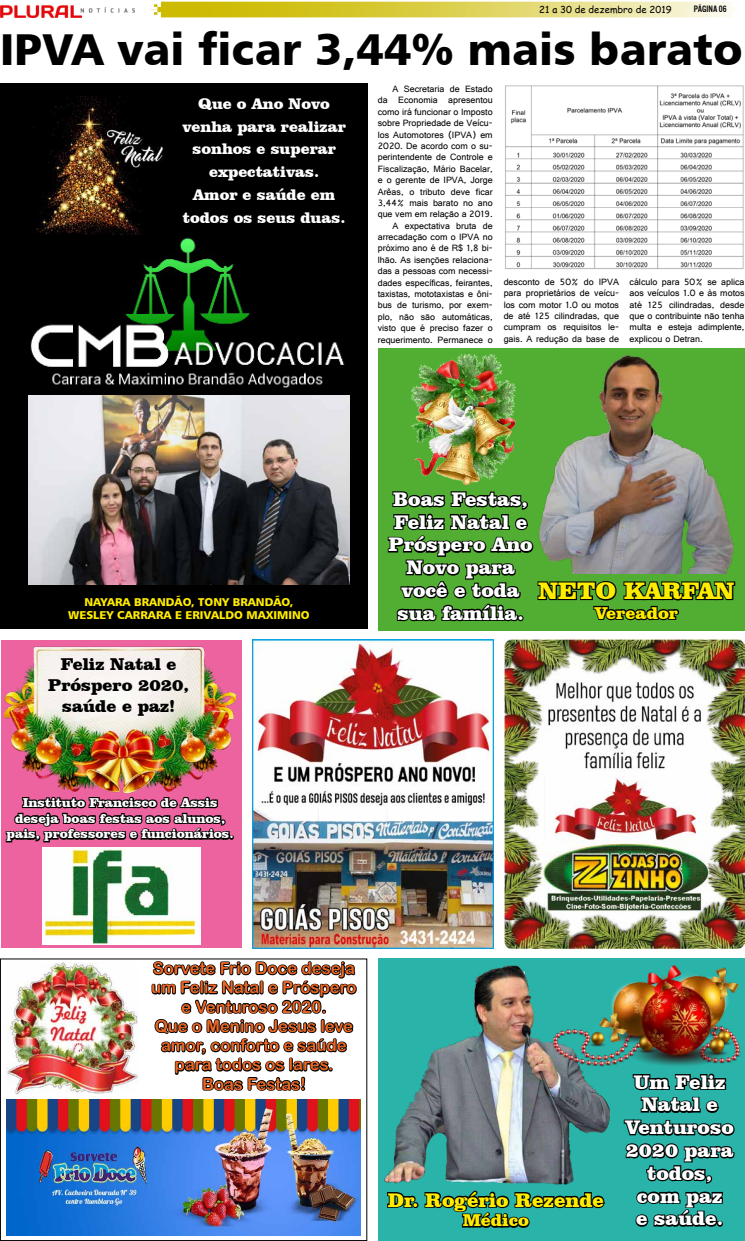
<style>
.page{position:relative;width:745px;height:1241px;background:#fff}
.page>*{position:absolute;margin:0;border:0;box-sizing:border-box;transform-origin:0 0}
.t1{font:44.62px "Humanist 777 BT Black B";color:#000}
.t2{font:900 24.5px "Clarendon BT";color:#ffed00}
.t3{font:900 20.12px/22.8px "Clarendon BT";color:#fff;text-align:center}
.t4{font:900 20.12px "Clarendon BT";color:#ffed00}
.t5{font:900 17.59px "Clarendon BT";color:#ffed00}
.t6{font:900 17.5px/21px "Clarendon BT";color:#000;text-align:center}
.t7{font:16.62px/19.2px "Arial Rounded MT Bold";color:#ec6723;text-align:center}
.t8{font:900 15.75px/22.8px "Clarendon BT";color:#fff;text-align:center}
.t9{font:900 13.12px/15.8px "Clarendon BT";color:#fff;text-align:center}
.t10{font:11.38px/13.7px "Humanist 777 BT Black B";color:#ffed00;text-align:center}
.t11{font:9.62px/11.4px "Gautami";color:#000;text-align:justify}
.t12{font:9.62px "Comic Sans MS";color:#000}
.t13{font:9.62px "U.S.101";color:#000}
</style>
<div class="page">
<div style="left:378px;top:348px;width:366px;height:282px;background:#52ae32"></div>
<div style="left:1px;top:640px;width:240px;height:307px;background:#ec639f"></div>
<div style="left:378px;top:958px;width:366px;height:282px;background:#2ab4a9"></div>
<img style="left:7px;top:1099px;width:353px;height:136px">
<img style="left:7px;top:962px;width:131px;height:131px">
<svg style="left:150px;top:959px;width:208px;height:132px"></svg>
<img style="left:252px;top:639px;width:240px;height:308px">
<img style="left:504px;top:639px;width:240px;height:308px">
<img style="left:384px;top:965px;width:225px;height:220px">
<svg style="left:387px;top:1190px;width:218px;height:38px"></svg>
<img style="left:551px;top:965px;width:189px;height:101px">
<svg style="left:623px;top:1073px;width:112px;height:154px"></svg>
<img style="left:43px;top:847px;width:157px;height:97px">
<img style="left:5px;top:646px;width:230px;height:146px">
<svg style="left:5px;top:792px;width:229px;height:51px"></svg>
<img style="left:550px;top:355px;width:168px;height:134px">
<svg style="left:387px;top:489px;width:349px;height:133px"></svg>
<img style="left:411px;top:354px;width:104px;height:130px">
<div style="left:0;top:83px;width:367px;height:545px;background:#000"></div>
<img style="left:30px;top:237px;width:315px;height:151px">
<img style="left:28px;top:395px;width:321px;height:189px">
<svg style="left:66px;top:560px;width:245px;height:84px"></svg>
<img style="left:36px;top:97px;width:128px;height:138px">
<img style="left:505px;top:85px;width:239px;height:184px">
<img style="left:0;top:4px;width:135px;height:14px">
<svg style="left:150px;top:2px;width:582px;height:15px;background:#ded35d"></svg>
<p class="t12" style="left:539px;top:2px;width:134px">21 a 30 de dezembro de 2019</p>
<p class="t13" style="left:693px;top:4px;width:35px">PÁGINa 06</p>
<h1 class="t1" style="left:0;top:21px;width:744px">IPVA vai ficar 3,44% mais barato</h1>
<h3 class="t8" style="left:182px;top:92px;width:165px">Que o Ano Novo venha para realizar sonhos e superar expectativas.<br>Amor e saúde em todos os seus duas.</h3>
<p class="t11" style="left:377px;top:83px;width:116px;text-align:right">A Secretaria de Estado<br>da Economia apresentou como irá funcionar o Imposto sobre Propriedade de Veícu&shy;los Automotores (IPVA) em<br>2020. De acordo com o su&shy;perintendente de Controle e<br>Fiscalização, Mário Bacelar, e o gerente de IPVA, Jorge<br>Arêas, o tributo deve ficar<br>3,44% mais barato no ano que vem em relação a 2019.<br>A expectativa bruta de arrecadação com o IPVA no próximo ano é de R$ 1,8 bi&shy;lhão. As isenções relaciona&shy;das a pessoas com necessi&shy;dades específicas, feirantes, taxistas, mototaxistas e ôni&shy;bus de turismo, por exem&shy;plo, não são automáticas, visto que é preciso fazer o requerimento. Permanece o</p>
<p class="t11" style="left:503px;top:276px;width:117px">desconto de 50% do IPVA para proprietários de veícu&shy;los com motor 1.0 ou motos de até 125 cilindradas, que cumpram os requisitos le&shy;gais. A redução da base de</p>
<p class="t11" style="left:629px;top:276px;width:116px">cálculo para 50% se aplica aos veículos 1.0 e às motos até 125 cilindradas, desde que o contribuinte não tenha multa e esteja adimplente, explicou o Detran.</p>
<p class="t10" style="left:68px;top:594px;width:243px">NAYARA BRANDÃO, TONY BRANDÃO,<br>WESLEY CARRARA E ERIVALDO MAXIMINO</p>
<h3 class="t6" style="left:48px;top:653px;width:142px">Feliz Natal e<br>Próspero 2020, saúde e paz!</h3>
<h3 class="t9" style="left:7px;top:794px;width:228px">Instituto Francisco de Assis deseja boas festas aos alunos, pais, professores e funcionários.</h3>
<h3 class="t3" style="left:388px;top:487px;width:145px">Boas Festas,<br>Feliz Natal e<br>Próspero Ano<br>Novo para você e toda sua família.</h3>
<h2 class="t2" style="left:538px;top:575px;width:198px">NETO KARFAN</h2>
<h3 class="t5" style="left:594px;top:601px;width:84px">Vereador</h3>
<h3 class="t7" style="left:151px;top:958px;width:206px">Sorvete Frio Doce deseja um Feliz Natal e Próspero e Venturoso 2020.<br>Que o Menino Jesus leve amor, conforto e saúde para todos os lares.<br>Boas Festas!</h3>
<h3 class="t4" style="left:387px;top:1186px;width:217px">Dr. Rogério Rezende</h3>
<h3 class="t5" style="left:462px;top:1209px;width:68px">Médico</h3>
<h3 class="t3" style="left:625px;top:1069px;width:110px">Um Feliz<br>Natal e<br>Venturoso<br>2020 para todos, com paz<br>e saúde.</h3>
</div>
